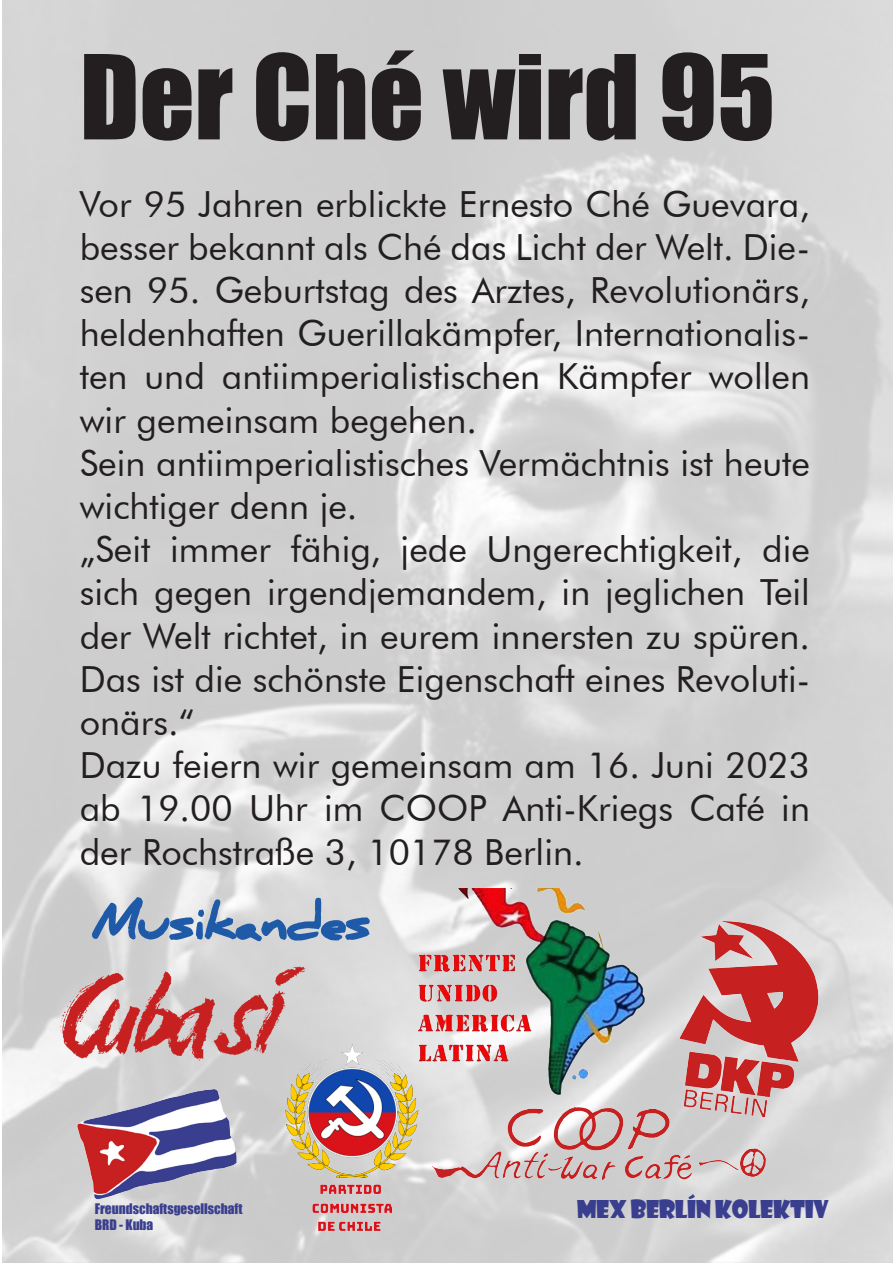
<style>
.page{position:relative;width:893px;height:1263px;background:#fff}
.page>*{position:absolute;margin:0;border:0;box-sizing:border-box;transform-origin:0 0}
.t1{font:108px "Impact";color:#231f20}
.t2{font:700 48px "Daniel";letter-spacing:-.01em;color:#1f5aa9}
.t3{font:36px/43.2px "Futura BT";color:#231f20;text-align:justify}
.t4{font:24px "Showcard Gothic";letter-spacing:-.02em;color:#393f8e}
.t5{font:13.35px "Impact";color:#393f8e}
</style>
<div class="page">
<img style="left:2px;top:0;width:891px;height:1263px">
<img style="left:260px;top:1026px;width:168px;height:183px">
<img style="left:316px;top:1180px;width:69px;height:19px">
<img style="left:310px;top:1199px;width:83px;height:18px">
<img style="left:316px;top:1217px;width:73px;height:18px">
<img style="left:409px;top:889px;width:237px;height:237px">
<img style="left:70px;top:1065px;width:168px;height:160px">
<svg style="left:91px;top:852px;width:280px;height:109px;background:#cacfd7"></svg>
<img style="left:54px;top:958px;width:258px;height:107px">
<img style="left:619px;top:902px;width:234px;height:234px">
<img style="left:421px;top:1103px;width:356px;height:88px">
<p class="t1" style="left:80px;top:13px;width:697px">Der Ché wird 95</p>
<p class="t3" style="left:80px;top:182px;width:732px">Vor 95 Jahren erblickte Ernesto Ché Guevara, besser bekannt als Ché das Licht der Welt. Die&shy;sen 95. Geburtstag des Arztes, Revolutionärs, heldenhaften Guerillakämpfer, Internationalis&shy;ten und antiimperialistischen Kämpfer wollen wir gemeinsam begehen.</p>
<p class="t3" style="left:80px;top:441px;width:732px">Sein antiimperialistisches Vermächtnis ist heute wichtiger denn je.</p>
<p class="t3" style="left:80px;top:527px;width:732px">„Seit immer fähig, jede Ungerechtigkeit, die sich gegen irgendjemandem, in jeglichen Teil der Welt richtet, in eurem innersten zu spüren.<br>Das ist die schönste Eigenschaft eines Revoluti&shy;onärs.“</p>
<p class="t3" style="left:80px;top:743px;width:732px">Dazu feiern wir gemeinsam am 16. Juni 2023 ab 19.00 Uhr im COOP Anti-Kriegs Café in der Rochstraße 3, 10178 Berlin.</p>
<p class="t2" style="left:92px;top:894px;width:280px">Musikandes</p>
<p class="t5" style="left:95px;top:1198px;width:149px">Freundschaftsgesellschaft</p>
<p class="t5" style="left:95px;top:1214px;width:60px">BRD - Kuba</p>
<p class="t4" style="left:577px;top:1193px;width:254px">MEX BERLÍN KOLEKTIV</p>
</div>
